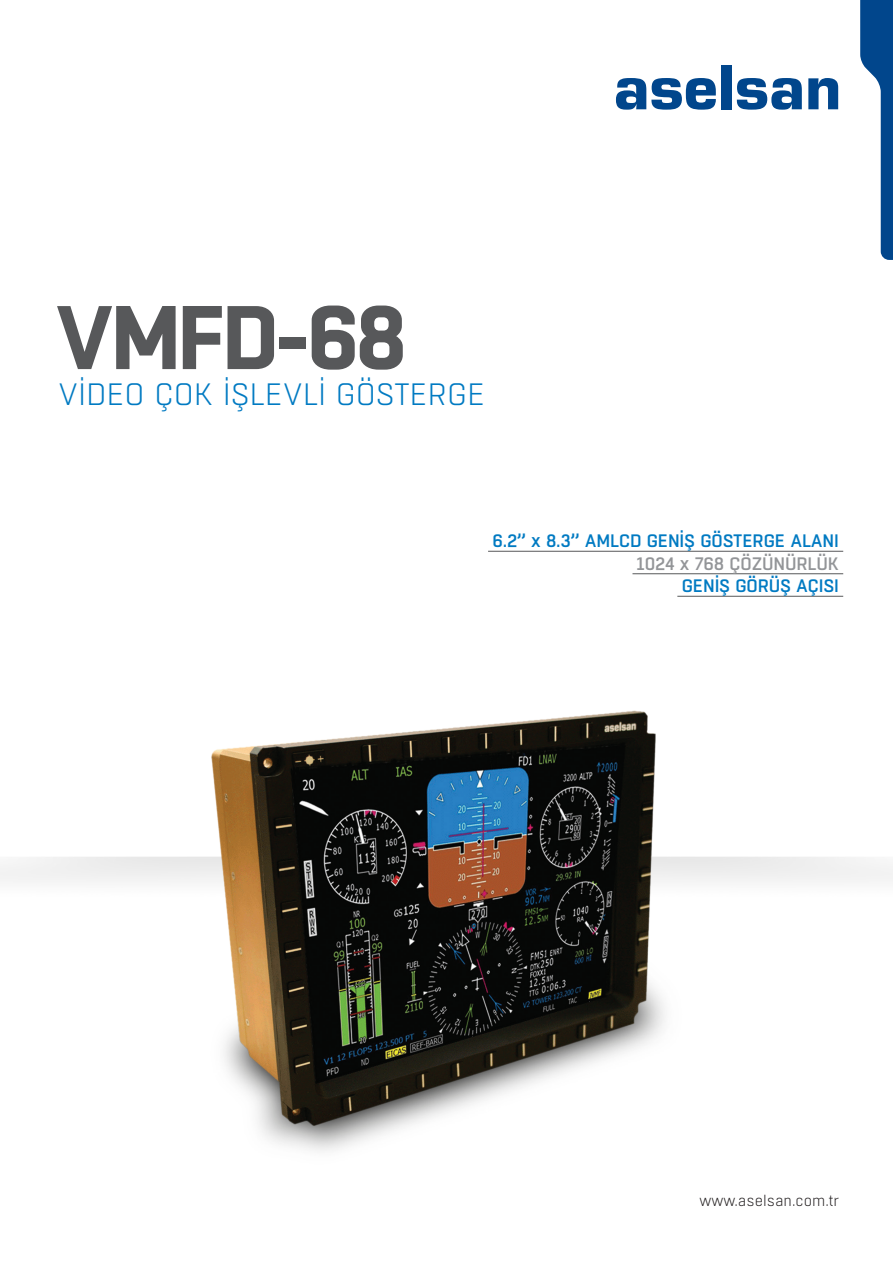
<style>
.page{position:relative;width:893px;height:1263px;background:#fff}
.page>*{position:absolute;margin:0;border:0;box-sizing:border-box;transform-origin:0 0}
.t1{font:700 90px "Boxed";letter-spacing:-.04em;color:#57585a}
.t2{font:300 30.9px "Boxed";letter-spacing:-.005em;color:#007ac2}
.t3{font:500 18px "Boxed";letter-spacing:-.01em;color:#007ac2}
.t4{font:500 18px "Boxed";letter-spacing:-.01em;color:#939598}
.t5{font:300 15px "Boxed";color:#231f20}
</style>
<div class="page">
<svg style="left:616px;top:78px;width:100px;height:32px"></svg>
<div style="left:721px;top:65px;width:10px;height:44px;background:#01468c"></div>
<svg style="left:737px;top:78px;width:65px;height:32px"></svg>
<svg style="left:808px;top:78px;width:30px;height:31px"></svg>
<svg style="left:860px;top:0;width:33px;height:260px"></svg>
<hr style="left:488px;top:551px;width:355px;height:1px;background:#57585a">
<hr style="left:632px;top:573px;width:211px;height:1px;background:#57585a">
<hr style="left:677px;top:596px;width:166px;height:1px;background:#57585a">
<img style="left:210px;top:710px;width:472px;height:441px">
<p class="t1" style="left:55px;top:277px;width:354px">VMFD-68</p>
<p class="t2" style="left:58px;top:375px;width:429px">VIDEO ÇOK IŞLEVLI GÖSTERGE</p>
<p class="t3" style="left:492px;top:529px;width:348px">6.2’’ x 8.3’’ AMLCD GENİŞ GÖSTERGE ALANI</p>
<p class="t4" style="left:637px;top:552px;width:204px">1024 x 768 ÇÖZÜNÜRLÜK</p>
<p class="t3" style="left:682px;top:574px;width:159px">GENİŞ GÖRÜŞ AÇISI</p>
<p class="t5" style="left:700px;top:1191px;width:141px">www.aselsan.com.tr</p>
</div>
